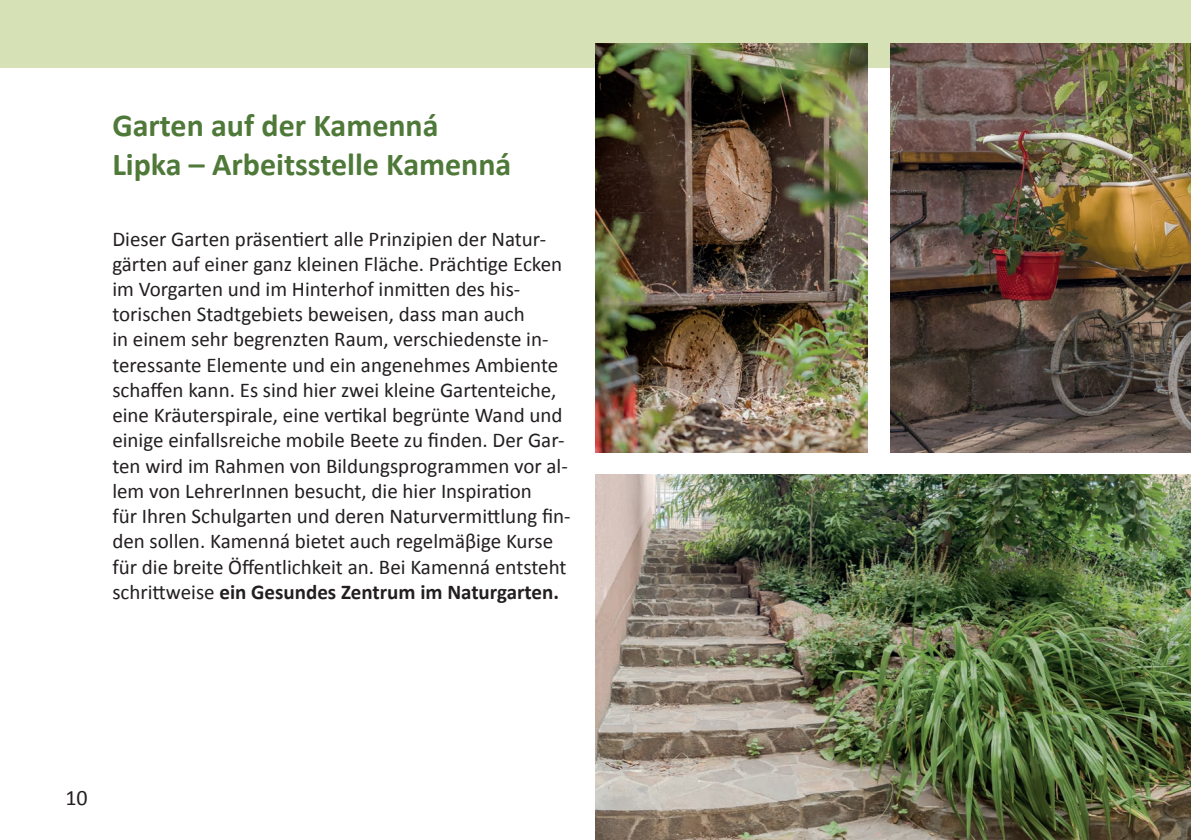
<style>
.page{position:relative;width:1191px;height:840px;background:#fff}
.page>*{position:absolute;margin:0;border:0;box-sizing:border-box;transform-origin:0 0}
.t1{font:700 32px/38.4px "Calibri";color:#4f7938}
.t2{font:22px "Calibri";color:#231f20}
.t3{font:21px/25.2px "Calibri";color:#231f20}
.s1{font-weight:700}
</style>
<div class="page">
<div style="left:0;top:0;width:1191px;height:67px;background:#d7e1b6"></div>
<img style="left:595px;top:474px;width:596px;height:365px">
<img style="left:595px;top:44px;width:272px;height:408px">
<img style="left:890px;top:44px;width:301px;height:408px">
<h1 class="t1" style="left:112px;top:106px;width:400px">Garten auf der Kamenná<br>Lipka – Arbeitsstelle Kamenná</h1>
<p class="t3" style="left:112px;top:226px;width:460px">Dieser Garten präsentiert alle Prinzipien der Natur&shy;gärten auf einer ganz kleinen Fläche. Prächtige Ecken im Vorgarten und im Hinterhof inmitten des his&shy;torischen Stadtgebiets beweisen, dass man auch<br>in einem sehr begrenzten Raum, verschiedenste in&shy;teressante Elemente und ein angenehmes Ambiente schaffen kann. Es sind hier zwei kleine Gartenteiche, eine Kräuterspirale, eine vertikal begrünte Wand und einige einfallsreiche mobile Beete zu finden. Der Gar&shy;ten wird im Rahmen von Bildungsprogrammen vor al&shy;lem von LehrerInnen besucht, die hier Inspiration<br>für Ihren Schulgarten und deren Naturvermittlung fin&shy;den sollen. Kamenná bietet auch regelmäβige Kurse für die breite Öffentlichkeit an. Bei Kamenná entsteht schrittweise <span class="s1">ein Gesundes Zentrum im Naturgarten.</span></p>
<p class="t2" style="left:65px;top:783px;width:24px">10</p>
</div>
